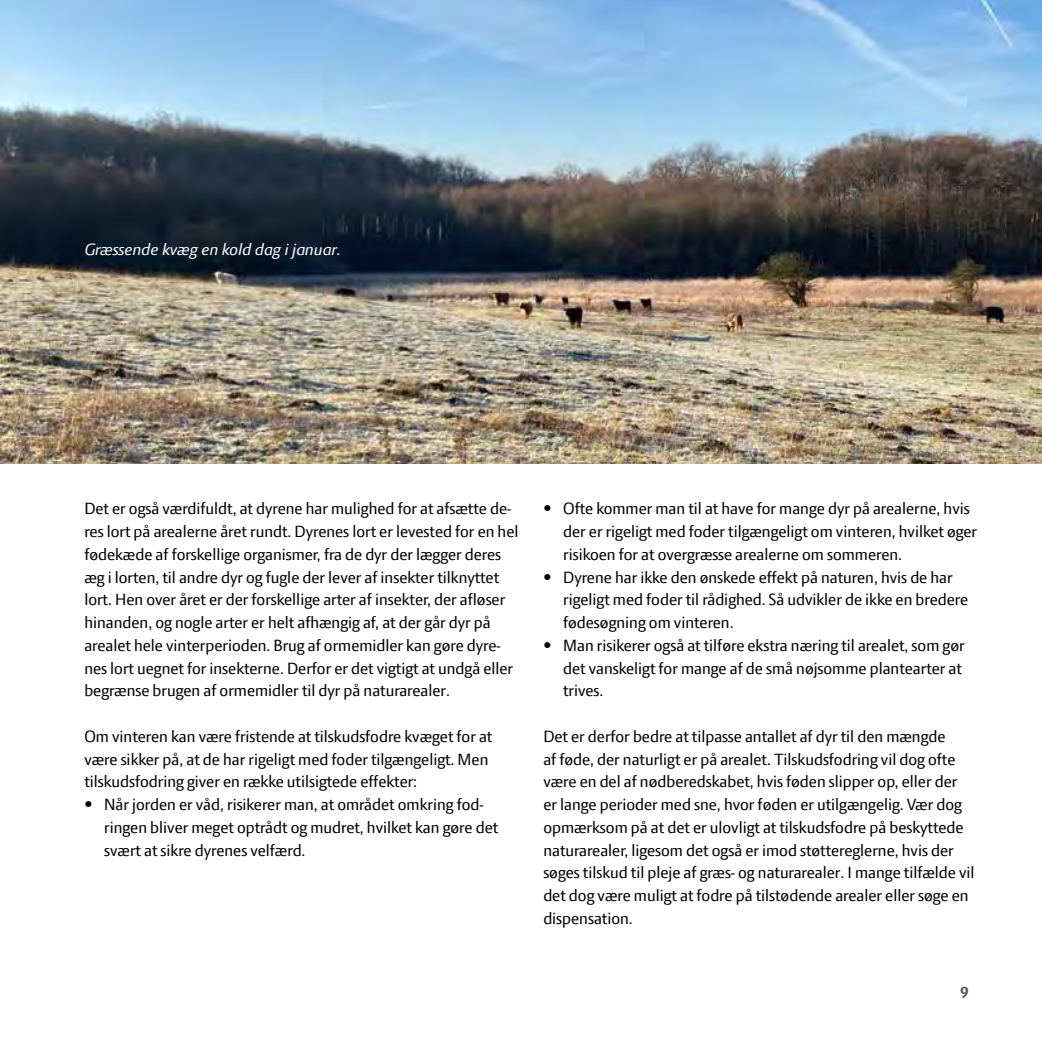
<style>
.page{position:relative;width:1042px;height:1042px;background:#fff}
.page>*{position:absolute;margin:0;border:0;box-sizing:border-box;transform-origin:0 0}
.t1{font:17.5px/22.8px "LF Press Sans";color:#000}
.t2{font:italic 17.5px "LF Press Sans";color:#fff}
.t3{font:700 17.5px "LF Press Sans";color:#575756}
</style>
<div class="page">
<img style="left:0;top:0;width:1042px;height:463px">
<p class="t2" style="left:84px;top:239px;width:258px">Græssende kvæg en kold dag i januar.</p>
<p class="t1" style="left:84px;top:497px;width:436px">Det er også værdifuldt, at dyrene har mulighed for at afsætte de&shy;res lort på arealerne året rundt. Dyrenes lort er levested for en hel fødekæde af forskellige organismer, fra de dyr der lægger deres æg i lorten, til andre dyr og fugle der lever af insekter tilknyttet lort. Hen over året er der forskellige arter af insekter, der afløser hinanden, og nogle arter er helt afhængig af, at der går dyr på arealet hele vinterperioden. Brug af ormemidler kan gøre dyre&shy;nes lort uegnet for insekterne. Derfor er det vigtigt at undgå eller begrænse brugen af ormemidler til dyr på naturarealer.</p>
<p class="t1" style="left:84px;top:724px;width:409px">Om vinteren kan være fristende at tilskudsfodre kvæget for at være sikker på, at de har rigeligt med foder tilgængeligt. Men tilskudsfodring giver en række utilsigtede effekter:</p>
<p class="t1" style="left:104px;top:793px;width:395px;text-indent:-20px">• Når jorden er våd, risikerer man, at området omkring fod&shy;ringen bliver meget optrådt og mudret, hvilket kan gøre det svært at sikre dyrenes velfærd.</p>
<p class="t1" style="left:563px;top:497px;width:415px;text-indent:-20px">• Ofte kommer man til at have for mange dyr på arealerne, hvis der er rigeligt med foder tilgængeligt om vinteren, hvilket øger risikoen for at overgræsse arealerne om sommeren.</p>
<p class="t1" style="left:563px;top:565px;width:406px;text-indent:-20px">• Dyrene har ikke den ønskede effekt på naturen, hvis de har rigeligt med foder til rådighed. Så udvikler de ikke en bredere fødesøgning om vinteren.</p>
<p class="t1" style="left:563px;top:633px;width:403px;text-indent:-20px">• Man risikerer også at tilføre ekstra næring til arealet, som gør det vanskeligt for mange af de små nøjsomme plantearter at trives.</p>
<p class="t1" style="left:543px;top:724px;width:433px">Det er derfor bedre at tilpasse antallet af dyr til den mængde<br>af føde, der naturligt er på arealet. Tilskudsfodring vil dog ofte være en del af nødberedskabet, hvis føden slipper op, eller der er lange perioder med sne, hvor føden er utilgængelig. Vær dog opmærksom på at det er ulovligt at tilskudsfodre på beskyttede naturarealer, ligesom det også er imod støttereglerne, hvis der søges tilskud til pleje af græs- og naturarealer. I mange tilfælde vil det dog være muligt at fodre på tilstødende arealer eller søge en dispensation.</p>
<p class="t3" style="left:960px;top:982px;width:10px">9</p>
</div>
